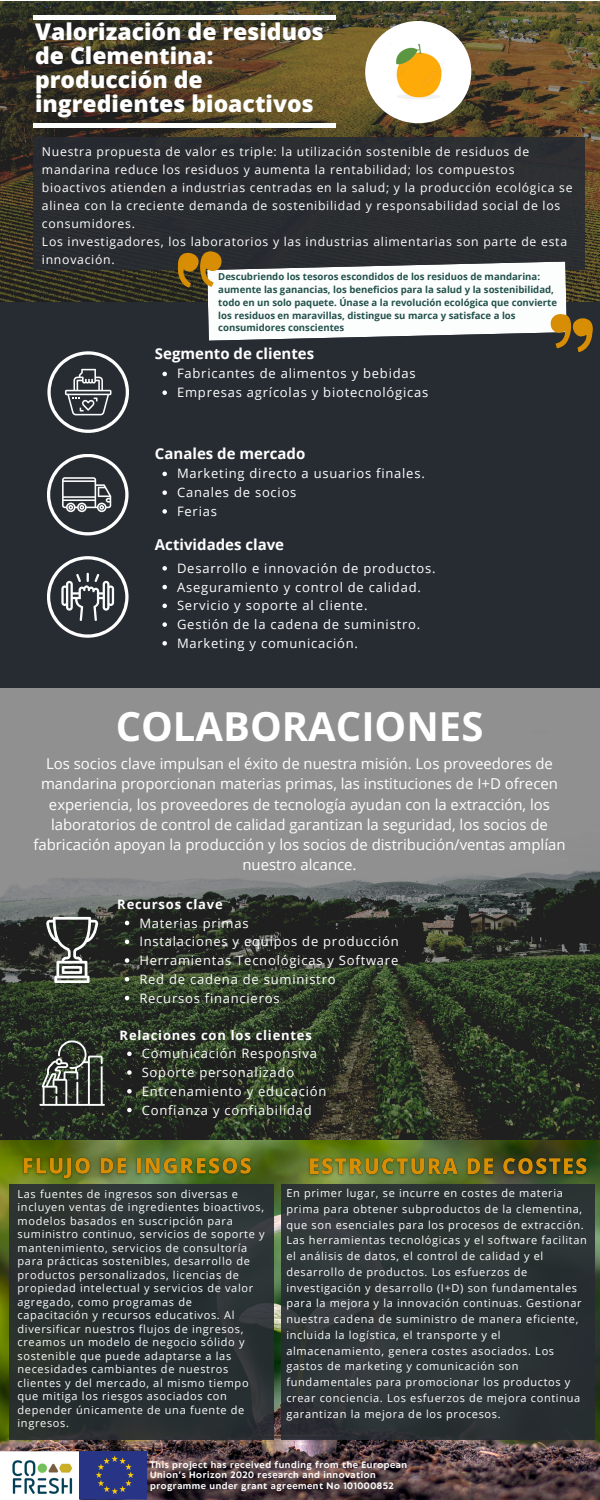
<style>
.page{position:relative;width:600px;height:1500px;background:#fff}
.page>*{position:absolute;margin:0;border:0;box-sizing:border-box;transform-origin:0 0}
.t1{font:700 40px "Open Sans";color:#fff}
.t2{font:800 23px/24px "Open Sans";color:#fff}
.t3{font:700 15px "Open Sans";color:#fff}
.t4{font:14.9px/20.2px "Open Sans";color:#fff;text-align:center}
.t5{font:700 13.7px "Arimo";letter-spacing:.06em;color:#fff}
.t6{font:13px "Open Sans";letter-spacing:.06em;color:#fff}
.t7{font:700 13px "Open Sans";letter-spacing:.06em;color:#fff}
.t8{font:12.2px/18px "Open Sans";letter-spacing:.06em;color:#fff}
.t9{font:11px/15.8px "Open Sans";letter-spacing:.06em;color:#fff}
.t10{font:11px/13.5px "Open Sans";letter-spacing:.06em;color:#fcfdfd}
.t11{font:700 9.6px/12.8px "Open Sans";color:#22524c}
.t12{font:700 8.7px/10.9px "Klein Text";letter-spacing:.06em;color:#fcfdfd}
</style>
<div class="page">
<img style="left:0;top:2px;width:600px;height:300px">
<div style="left:33px;top:123px;width:302px;height:5px;background:#fcfdfd"></div>
<hr style="left:33px;top:15px;width:302px;height:4px;background:#fcfdfd">
<img style="left:0;top:688px;width:600px;height:452px">
<img style="left:0;top:1140px;width:600px;height:360px">
<div style="left:365px;top:21px;width:106px;height:102px;background:#fff;border-radius:50%"></div>
<svg style="left:39px;top:1040px;width:66px;height:66px"></svg>
<svg style="left:46px;top:917px;width:52px;height:66px"></svg>
<img style="left:0;top:1452px;width:146px;height:48px">
<div style="left:9px;top:1185px;width:265px;height:255px;background:#272c33"></div>
<div style="left:0;top:302px;width:600px;height:386px;background:#272c33"></div>
<svg style="left:47px;top:454px;width:82px;height:81px"></svg>
<svg style="left:47px;top:556px;width:82px;height:82px"></svg>
<svg style="left:47px;top:351px;width:82px;height:82px"></svg>
<div style="left:33px;top:137px;width:552px;height:132px;background:#272c33"></div>
<svg style="left:176px;top:251px;width:418px;height:101px"></svg>
<div style="left:281px;top:1185px;width:313px;height:255px;background:#2d3435"></div>
<svg style="left:125px;top:921px;width:4px;height:4px"></svg>
<svg style="left:125px;top:940px;width:4px;height:4px"></svg>
<svg style="left:125px;top:958px;width:4px;height:5px"></svg>
<svg style="left:125px;top:977px;width:4px;height:5px"></svg>
<svg style="left:125px;top:996px;width:4px;height:4px"></svg>
<img style="left:18px;top:1152px;width:240px;height:34px">
<svg style="left:162px;top:566px;width:5px;height:5px"></svg>
<svg style="left:162px;top:585px;width:5px;height:4px"></svg>
<svg style="left:162px;top:604px;width:5px;height:4px"></svg>
<svg style="left:162px;top:622px;width:5px;height:5px"></svg>
<svg style="left:162px;top:641px;width:5px;height:5px"></svg>
<svg style="left:162px;top:372px;width:5px;height:4px"></svg>
<svg style="left:162px;top:390px;width:5px;height:5px"></svg>
<svg style="left:162px;top:472px;width:5px;height:4px"></svg>
<svg style="left:162px;top:490px;width:5px;height:5px"></svg>
<svg style="left:162px;top:509px;width:5px;height:5px"></svg>
<img style="left:304px;top:1152px;width:288px;height:29px">
<svg style="left:127px;top:1052px;width:5px;height:4px"></svg>
<svg style="left:127px;top:1070px;width:5px;height:5px"></svg>
<svg style="left:127px;top:1089px;width:5px;height:5px"></svg>
<svg style="left:127px;top:1108px;width:5px;height:4px"></svg>
<img style="left:396px;top:44px;width:46px;height:55px">
<p class="t2" style="left:35px;top:19px;width:290px">Valorización de residuos de Clementina: producción de ingredientes bioactivos</p>
<p class="t8" style="left:42px;top:143px;width:532px">Nuestra propuesta de valor es triple: la utilización sostenible de residuos de mandarina reduce los residuos y aumenta la rentabilidad; los compuestos bioactivos atienden a industrias centradas en la salud; y la producción ecológica se alinea con la creciente demanda de sostenibilidad y responsabilidad social de los consumidores.</p>
<p class="t8" style="left:42px;top:233px;width:527px">Los investigadores, los laboratorios y las industrias alimentarias son parte de esta innovación.</p>
<p class="t11" style="left:218px;top:270px;width:340px">Descubriendo los tesoros escondidos de los residuos de mandarina: aumente las ganancias, los beneficios para la salud y la sostenibilidad, todo en un solo paquete. Únase a la revolución ecológica que convierte los residuos en maravillas, distingue su marca y satisface a los consumidores conscientes</p>
<p class="t3" style="left:155px;top:343px;width:161px">Segmento de clientes</p>
<p class="t6" style="left:177px;top:365px;width:240px">Fabricantes de alimentos y bebidas</p>
<p class="t6" style="left:177px;top:383px;width:253px">Empresas agrícolas y biotecnológicas</p>
<p class="t3" style="left:155px;top:443px;width:152px">Canales de mercado</p>
<p class="t6" style="left:177px;top:465px;width:249px">Marketing directo a usuarios finales.</p>
<p class="t6" style="left:177px;top:483px;width:121px">Canales de socios</p>
<p class="t6" style="left:177px;top:502px;width:41px">Ferias</p>
<p class="t3" style="left:155px;top:534px;width:131px">Actividades clave</p>
<p class="t6" style="left:177px;top:559px;width:260px">Desarrollo e innovación de productos.</p>
<p class="t6" style="left:177px;top:578px;width:245px">Aseguramiento y control de calidad.</p>
<p class="t6" style="left:177px;top:596px;width:192px">Servicio y soporte al cliente.</p>
<p class="t6" style="left:177px;top:615px;width:245px">Gestión de la cadena de suministro.</p>
<p class="t6" style="left:177px;top:634px;width:182px">Marketing y comunicación.</p>
<p class="t5" style="left:164px;top:573px;width:72px">Strengths</p>
<p class="t1" style="left:116px;top:699px;width:369px">COLABORACIONES</p>
<p class="t4" style="left:33px;top:753px;width:534px">Los socios clave impulsan el éxito de nuestra misión. Los proveedores de mandarina proporcionan materias primas, las instituciones de I+D ofrecen experiencia, los proveedores de tecnología ayudan con la extracción, los laboratorios de control de calidad garantizan la seguridad, los socios de fabricación apoyan la producción y los socios de distribución/ventas amplían nuestro alcance.</p>
<p class="t7" style="left:117px;top:895px;width:107px">Recursos clave</p>
<p class="t6" style="left:139px;top:914px;width:111px">Materias primas</p>
<p class="t6" style="left:139px;top:932px;width:261px">Instalaciones y equipos de producción</p>
<p class="t6" style="left:139px;top:951px;width:260px">Herramientas Tecnológicas y Software</p>
<p class="t6" style="left:139px;top:970px;width:198px">Red de cadena de suministro</p>
<p class="t6" style="left:139px;top:989px;width:142px">Recursos financieros</p>
<p class="t7" style="left:120px;top:1026px;width:194px">Relaciones con los clientes</p>
<p class="t6" style="left:142px;top:1044px;width:177px">Comunicación Responsiva</p>
<p class="t6" style="left:142px;top:1063px;width:154px">Soporte personalizado</p>
<p class="t6" style="left:142px;top:1082px;width:186px">Entrenamiento y educación</p>
<p class="t6" style="left:142px;top:1101px;width:172px">Confianza y confiabilidad</p>
<p class="t10" style="left:18px;top:1187px;width:249px">Las fuentes de ingresos son diversas e incluyen ventas de ingredientes bioactivos, modelos basados en suscripción para suministro continuo, servicios de soporte y mantenimiento, servicios de consultoría para prácticas sostenibles, desarrollo de productos personalizados, licencias de propiedad intelectual y servicios de valor agregado, como programas de capacitación y recursos educativos. Al diversificar nuestros flujos de ingresos, creamos un modelo de negocio sólido y sostenible que puede adaptarse a las necesidades cambiantes de nuestros clientes y del mercado, al mismo tiempo que mitiga los riesgos asociados con depender únicamente de una fuente de ingresos.</p>
<p class="t9" style="left:286px;top:1185px;width:302px">En primer lugar, se incurre en costes de materia prima para obtener subproductos de la clementina, que son esenciales para los procesos de extracción.<br>Las herramientas tecnológicas y el software facilitan el análisis de datos, el control de calidad y el desarrollo de productos. Los esfuerzos de investigación y desarrollo (I+D) son fundamentales para la mejora y la innovación continuas. Gestionar nuestra cadena de suministro de manera eficiente, incluida la logística, el transporte y el almacenamiento, genera costes asociados. Los gastos de marketing y comunicación son fundamentales para promocionar los productos y crear conciencia. Los esfuerzos de mejora continua garantizan la mejora de los procesos.</p>
<p class="t12" style="left:150px;top:1460px;width:259px">This project has received funding from the European<br>Union’s Horizon 2020 research and innovation programme under grant agreement No 101000852</p>
</div>
